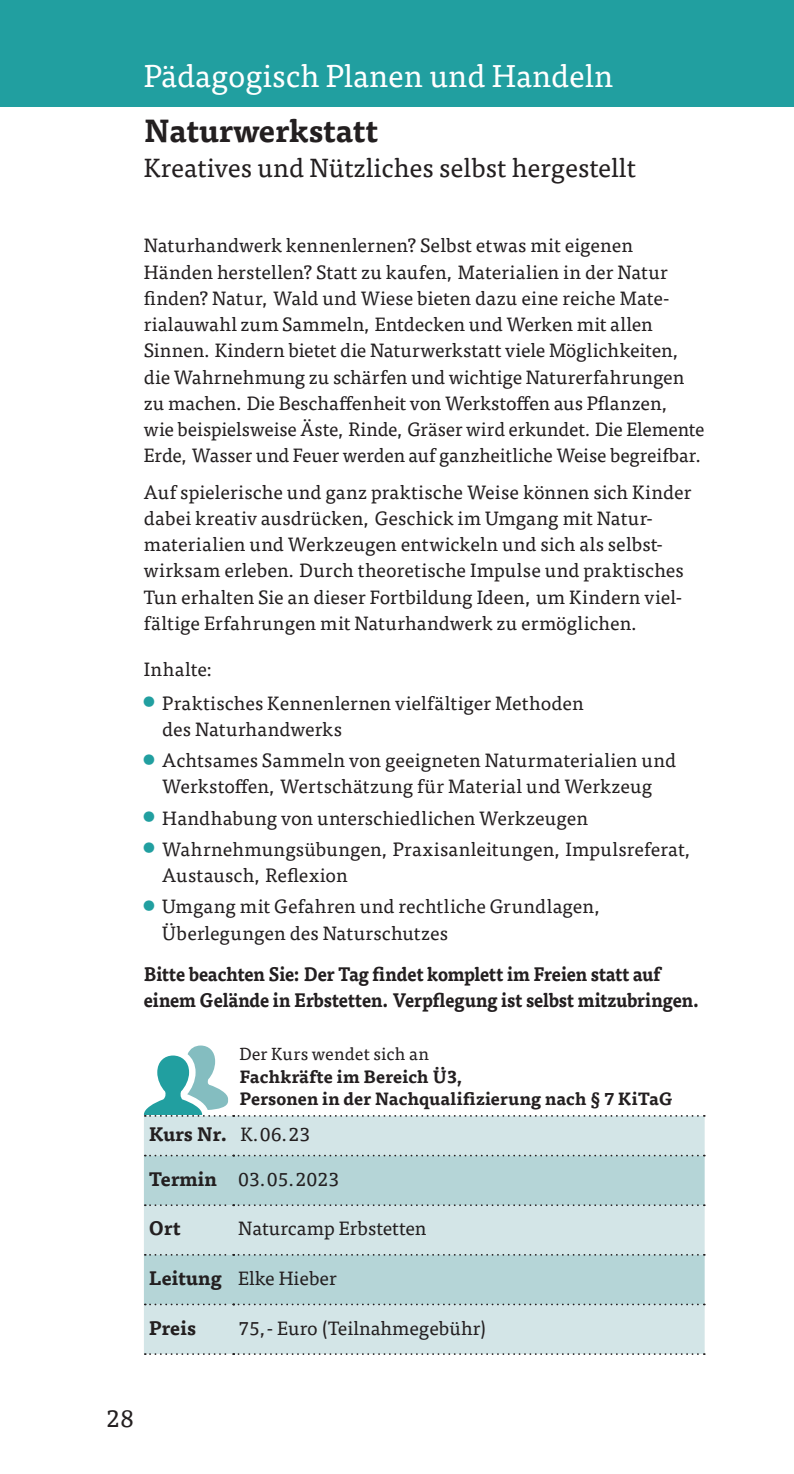
<style>
.page{position:relative;width:794px;height:1474px;background:#fff}
.page>*{position:absolute;margin:0;border:0;box-sizing:border-box;transform-origin:0 0}
.t1{font:31.5px "Tisa Pro";color:#fff}
.t2{font:700 31.5px "Tisa Pro";color:#231f20}
.t3{font:26.25px "Tisa Pro";color:#231f20}
.t4{font:24.5px "Tisa Pro";color:#231f20}
.t5{font:19.25px/26.2px "Tisa Pro";letter-spacing:.005em;color:#231f20}
.t6{font:700 19.25px/26.2px "Tisa Pro";letter-spacing:-.01em;color:#231f20;scale:.92 1}
.t7{font:700 19.25px "Tisa Pro";letter-spacing:-.01em;color:#231f20}
.t8{font:700 17.5px/22.8px "Tisa Pro";letter-spacing:.005em;color:#231f20}
.s1{font-weight:400}
</style>
<div class="page">
<div style="left:0;top:0;width:794px;height:107px;background:#219fa0"></div>
<div style="left:144px;top:1116px;width:560px;height:237px;background:#d3e5e7"></div>
<svg style="left:144px;top:1155px;width:560px;height:149px;background:#bed9db"></svg>
<svg style="left:145px;top:1154px;width:560px;height:2px"></svg>
<svg style="left:145px;top:1204px;width:560px;height:2px"></svg>
<svg style="left:145px;top:1253px;width:560px;height:2px"></svg>
<svg style="left:145px;top:1303px;width:560px;height:2px"></svg>
<svg style="left:145px;top:1353px;width:560px;height:1px"></svg>
<svg style="left:144px;top:1045px;width:561px;height:71px"></svg>
<p class="t1" style="left:144px;top:53px;width:471px">Pädagogisch Planen und Handeln</p>
<p class="t2" style="left:144px;top:106px;width:236px">Naturwerkstatt</p>
<p class="t3" style="left:144px;top:149px;width:493px">Kreatives und Nützliches selbst hergestellt</p>
<p class="t5" style="left:144px;top:231px;width:562px">Naturhandwerk kennenlernen? Selbst etwas mit eigenen Händen herstellen? Statt zu kaufen, Materialien in der Natur finden? Natur, Wald und Wiese bieten dazu eine reiche Mate&shy;rialauwahl zum Sammeln, Entdecken und Werken mit allen Sinnen. Kindern bietet die Naturwerkstatt viele Möglichkeiten, die Wahrnehmung zu schärfen und wichtige Naturerfahrungen zu machen. Die Beschaffenheit von Werkstoffen aus Pflanzen,<br>wie beispielsweise Äste, Rinde, Gräser wird erkundet. Die Elemente Erde, Wasser und Feuer werden auf ganzheitliche Weise begreifbar.</p>
<p class="t5" style="left:144px;top:477px;width:549px">Auf spielerische und ganz praktische Weise können sich Kinder dabei kreativ ausdrücken, Geschick im Umgang mit Natur&shy;materialien und Werkzeugen entwickeln und sich als selbst&shy;wirksam erleben. Durch theoretische Impulse und praktisches Tun erhalten Sie an dieser Fortbildung Ideen, um Kindern viel&shy;fältige Erfahrungen mit Naturhandwerk zu ermöglichen.</p>
<p class="t5" style="left:144px;top:655px;width:71px">Inhalte:</p>
<p class="t5" style="left:162px;top:688px;width:423px">Praktisches Kennenlernen vielfältiger Methoden des Naturhandwerks</p>
<p class="t5" style="left:162px;top:746px;width:515px">Achtsames Sammeln von geeigneten Naturmaterialien und<br>Werkstoffen, Wertschätzung für Material und Werkzeug</p>
<p class="t5" style="left:162px;top:803px;width:427px">Handhabung von unterschiedlichen Werkzeugen</p>
<p class="t5" style="left:162px;top:834px;width:531px">Wahrnehmungsübungen, Praxisanleitungen, Impulsreferat,<br>Austausch, Reflexion</p>
<p class="t5" style="left:162px;top:892px;width:440px">Umgang mit Gefahren und rechtliche Grundlagen,<br>Überlegungen des Naturschutzes</p>
<p class="t6" style="left:144px;top:959px;width:605px">Bitte beachten Sie: Der Tag findet komplett im Freien statt auf einem Gelände in Erbstetten. Verpflegung ist selbst mitzubringen.</p>
<p class="t8" style="left:239px;top:1041px;width:435px"><span class="s1">Der Kurs wendet sich an<br></span>Fachkräfte im Bereich Ü3,<br>Personen in der Nachqualifizierung nach § 7 KiTaG</p>
<p class="t7" style="left:149px;top:1118px;width:80px">Kurs Nr.</p>
<p class="t5" style="left:241px;top:1119px;width:71px">K.06.23</p>
<p class="t7" style="left:149px;top:1163px;width:70px">Termin</p>
<p class="t5" style="left:238px;top:1164px;width:103px">03.05.2023</p>
<p class="t7" style="left:149px;top:1212px;width:33px">Ort</p>
<p class="t5" style="left:238px;top:1214px;width:190px">Naturcamp Erbstetten</p>
<p class="t7" style="left:149px;top:1262px;width:74px">Leitung</p>
<p class="t5" style="left:238px;top:1263px;width:100px">Elke Hieber</p>
<p class="t7" style="left:149px;top:1311px;width:49px">Preis</p>
<p class="t5" style="left:238px;top:1313px;width:249px">75,- Euro (Teilnahmegebühr)</p>
<p class="t4" style="left:106px;top:1400px;width:29px">28</p>
</div>
